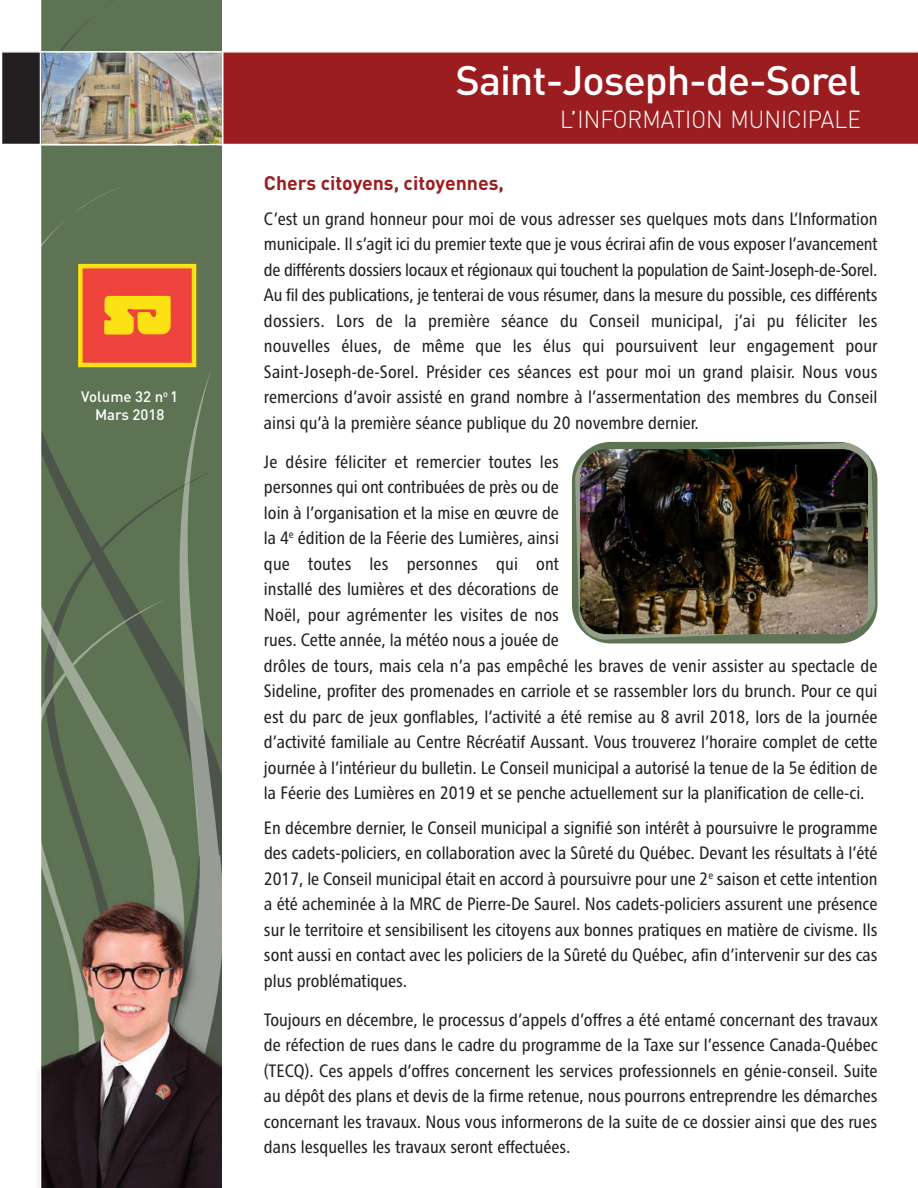
<style>
.page{position:relative;width:918px;height:1188px;background:#fff}
.page>*{position:absolute;margin:0;border:0;box-sizing:border-box;transform-origin:0 0}
.t1{font:500 40.65px "DIN";letter-spacing:-.025em;color:#fff}
.t2{font:300 24.3px "DIN";color:#fff;scale:.93 1}
.t3{font:700 19.5px "DIN";color:#9c1d20}
.t4{font:18px/25.5px "Chaloult Cond";color:#231f20;text-align:justify}
.t5{font:500 15px/18px "DIN";color:#fff;text-align:center}
.s1{font-size:32.55px}
</style>
<div class="page">
<div style="left:41px;top:0;width:181px;height:691px;background:#5e7353"></div>
<div style="left:185px;top:368px;width:27px;height:304px;background:#5e7353"></div>
<svg style="left:41px;top:672px;width:174px;height:183px"></svg>
<svg style="left:41px;top:185px;width:155px;height:481px"></svg>
<div style="left:48px;top:51px;width:870px;height:93px;background:#9c1d20"></div>
<div style="left:0;top:52px;width:40px;height:92px;background:#231f20"></div>
<img style="left:42px;top:53px;width:180px;height:91px">
<hr style="left:0;top:51px;width:918px;height:2px;background:#fff">
<img style="left:41px;top:855px;width:181px;height:36px">
<img style="left:41px;top:891px;width:181px;height:297px">
<hr style="left:0;top:0;width:2px;height:1188px;background:#fff">
<hr style="left:222px;top:0;width:2px;height:1188px;background:#fff">
<hr style="left:0;top:144px;width:918px;height:1px;background:#fff">
<svg style="left:572px;top:442px;width:306px;height:201px"></svg>
<svg style="left:575px;top:443px;width:300px;height:197px"></svg>
<img style="left:580px;top:449px;width:287px;height:185px">
<p class="t5" style="left:81px;top:388px;width:98px">Volume 32 n<sup>o</sup> 1<br>Mars 2018</p>
<h1 class="t1" style="left:456px;top:57px;width:407px">Saint-Joseph-de-Sorel</h1>
<h2 class="t2" style="left:560px;top:111px;width:325px">L<span class="s1">’</span>INFORMATION MUNICIPALE</h2>
<p class="t3" style="left:264px;top:176px;width:241px">Chers citoyens, citoyennes,</p>
<p class="t4" style="left:264px;top:208px;width:615px">C’est un grand honneur pour moi de vous adresser ses quelques mots dans L’Information municipale. Il s’agit ici du premier texte que je vous écrirai afin de vous exposer l’avancement de différents dossiers locaux et régionaux qui touchent la population de Saint-Joseph-de-Sorel.<br>Au fil des publications, je tenterai de vous résumer, dans la mesure du possible, ces différents dossiers. Lors de la première séance du Conseil municipal, j’ai pu féliciter les nouvelles élues, de même que les élus qui poursuivent leur engagement pour Saint-Joseph-de-Sorel. Présider ces séances est pour moi un grand plaisir. Nous vous remercions d’avoir assisté en grand nombre à l’assermentation des membres du Conseil ainsi qu’à la première séance publique du 20 novembre dernier.</p>
<p class="t4" style="left:264px;top:451px;width:615px;text-align:left">Je désire féliciter et remercier toutes les<br>personnes qui ont contribuées de près ou de<br>loin à l’organisation et la mise en œuvre de<br>la 4<sup>e</sup> édition de la Féerie des Lumières, ainsi<br>que toutes les personnes qui ont<br>installé des lumières et des décorations de<br>Noël, pour agrémenter les visites de nos<br>rues. Cette année, la météo nous a jouée de<br>drôles de tours, mais cela n’a pas empêché les braves de venir assister au spectacle de Sideline, profiter des promenades en carriole et se rassembler lors du brunch. Pour ce qui est du parc de jeux gonflables, l’activité a été remise au 8 avril 2018, lors de la journée d’activité familiale au Centre Récréatif Aussant. Vous trouverez l’horaire complet de cette journée à l’intérieur du bulletin. Le Conseil municipal a autorisé la tenue de la 5e édition de la Féerie des Lumières en 2019 et se penche actuellement sur la planification de celle-ci.</p>
<p class="t4" style="left:264px;top:817px;width:615px">En décembre dernier, le Conseil municipal a signifié son intérêt à poursuivre le programme des cadets-policiers, en collaboration avec la Sûreté du Québec. Devant les résultats à l’été 2017, le Conseil municipal était en accord à poursuivre pour une 2<sup>e</sup> saison et cette intention a été acheminée à la MRC de Pierre-De Saurel. Nos cadets-policiers assurent une présence sur le territoire et sensibilisent les citoyens aux bonnes pratiques en matière de civisme. Ils sont aussi en contact avec les policiers de la Sûreté du Québec, afin d’intervenir sur des cas plus problématiques.</p>
<p class="t4" style="left:264px;top:1009px;width:615px">Toujours en décembre, le processus d’appels d’offres a été entamé concernant des travaux de réfection de rues dans le cadre du programme de la Taxe sur l’essence Canada-Québec (TECQ). Ces appels d’offres concernent les services professionnels en génie-conseil. Suite au dépôt des plans et devis de la firme retenue, nous pourrons entreprendre les démarches concernant les travaux. Nous vous informerons de la suite de ce dossier ainsi que des rues dans lesquelles les travaux seront effectuées.</p>
</div>
